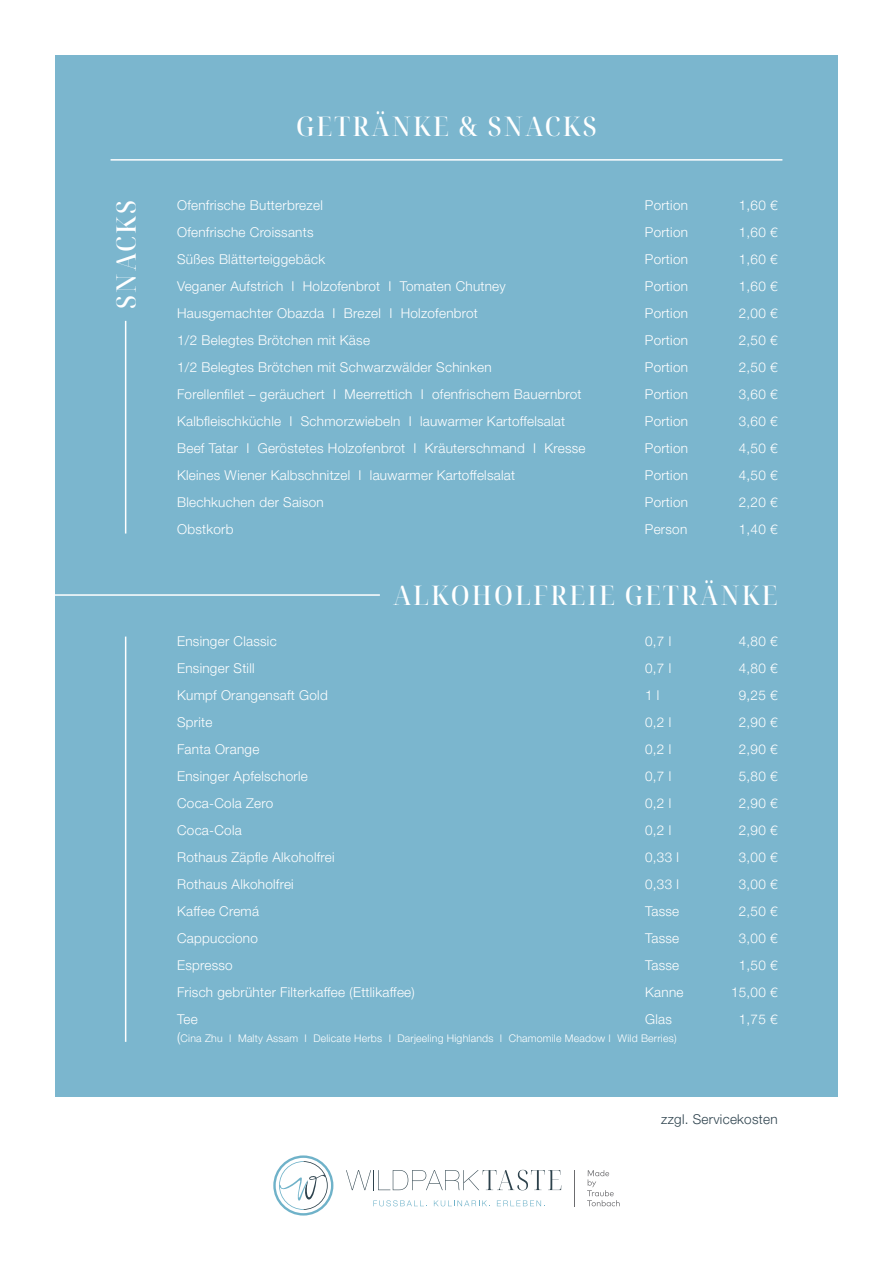
<style>
.page{position:relative;width:893px;height:1263px;background:#fff}
.page>*{position:absolute;margin:0;border:0;box-sizing:border-box;transform-origin:0 0}
.t1{font:500 semi-condensed 27px "Noto Serif Display";letter-spacing:.08em;color:#fff}
.t2{font:300 13.5px "Helvetica Neue LT Pro";letter-spacing:.02em;color:#fff}
.t3{font:300 13.5px "Helvetica Neue LT Pro";letter-spacing:.02em;color:#2d424d}
.t4{font:300 10.5px "Helvetica Neue LT Pro";letter-spacing:.02em;color:#fff}
.s1{font-size:13.5px}
</style>
<div class="page">
<div style="left:55px;top:55px;width:783px;height:1042px;background:#7bb6ce"></div>
<svg style="left:346px;top:1170px;width:215px;height:20px"></svg>
<svg style="left:373px;top:1200px;width:54px;height:6px"></svg>
<svg style="left:434px;top:1200px;width:56px;height:6px"></svg>
<svg style="left:497px;top:1200px;width:48px;height:6px"></svg>
<svg style="left:273px;top:1155px;width:60px;height:60px"></svg>
<hr style="left:574px;top:1170px;width:1px;height:36px;background:#6c6c6f">
<svg style="left:587px;top:1170px;width:33px;height:36px"></svg>
<hr style="left:111px;top:159px;width:671px;height:2px;background:#fff">
<hr style="left:125px;top:321px;width:1px;height:212px;background:#fff">
<hr style="left:0;top:594px;width:380px;height:2px;background:#fff">
<hr style="left:125px;top:637px;width:1px;height:405px;background:#fff">
<p class="t1" style="left:107px;top:309px;width:110px;rotate:-90deg">SNACKS</p>
<p class="t1" style="left:296px;top:108px;width:302px">GETRÄNKE &amp; SNACKS</p>
<p class="t2" style="left:177px;top:196px;width:147px">Ofenfrische Butterbrezel</p>
<p class="t2" style="left:645px;top:196px;width:45px">Portion</p>
<p class="t2" style="left:739px;top:196px;width:40px">1,60 €</p>
<p class="t2" style="left:177px;top:223px;width:138px">Ofenfrische Croissants</p>
<p class="t2" style="left:645px;top:223px;width:45px">Portion</p>
<p class="t2" style="left:739px;top:223px;width:40px">1,60 €</p>
<p class="t2" style="left:177px;top:250px;width:149px">Süßes Blätterteiggebäck</p>
<p class="t2" style="left:645px;top:250px;width:45px">Portion</p>
<p class="t2" style="left:739px;top:250px;width:40px">1,60 €</p>
<p class="t2" style="left:177px;top:277px;width:330px">Veganer Aufstrich I Holzofenbrot I Tomaten Chutney</p>
<p class="t2" style="left:645px;top:277px;width:45px">Portion</p>
<p class="t2" style="left:739px;top:277px;width:40px">1,60 €</p>
<p class="t2" style="left:177px;top:304px;width:302px">Hausgemachter Obazda I Brezel I Holzofenbrot</p>
<p class="t2" style="left:645px;top:304px;width:45px">Portion</p>
<p class="t2" style="left:739px;top:304px;width:40px">2,00 €</p>
<p class="t2" style="left:177px;top:331px;width:194px">1/2 Belegtes Brötchen mit Käse</p>
<p class="t2" style="left:645px;top:331px;width:45px">Portion</p>
<p class="t2" style="left:739px;top:331px;width:40px">2,50 €</p>
<p class="t2" style="left:177px;top:358px;width:316px">1/2 Belegtes Brötchen mit Schwarzwälder Schinken</p>
<p class="t2" style="left:645px;top:358px;width:45px">Portion</p>
<p class="t2" style="left:739px;top:358px;width:40px">2,50 €</p>
<p class="t2" style="left:177px;top:385px;width:406px">Forellenfilet – geräuchert I Meerrettich I ofenfrischem Bauernbrot</p>
<p class="t2" style="left:645px;top:385px;width:45px">Portion</p>
<p class="t2" style="left:739px;top:385px;width:40px">3,60 €</p>
<p class="t2" style="left:177px;top:412px;width:390px">Kalbfleischküchle I Schmorzwiebeln I lauwarmer Kartoffelsalat</p>
<p class="t2" style="left:645px;top:412px;width:45px">Portion</p>
<p class="t2" style="left:739px;top:412px;width:40px">3,60 €</p>
<p class="t2" style="left:177px;top:439px;width:410px">Beef Tatar I Geröstetes Holzofenbrot I Kräuterschmand I Kresse</p>
<p class="t2" style="left:645px;top:439px;width:45px">Portion</p>
<p class="t2" style="left:739px;top:439px;width:40px">4,50 €</p>
<p class="t2" style="left:177px;top:466px;width:339px">Kleines Wiener Kalbschnitzel I lauwarmer Kartoffelsalat</p>
<p class="t2" style="left:645px;top:466px;width:45px">Portion</p>
<p class="t2" style="left:739px;top:466px;width:40px">4,50 €</p>
<p class="t2" style="left:177px;top:493px;width:148px">Blechkuchen der Saison</p>
<p class="t2" style="left:645px;top:493px;width:45px">Portion</p>
<p class="t2" style="left:739px;top:493px;width:40px">2,20 €</p>
<p class="t2" style="left:177px;top:520px;width:58px">Obstkorb</p>
<p class="t2" style="left:645px;top:520px;width:44px">Person</p>
<p class="t2" style="left:739px;top:520px;width:40px">1,40 €</p>
<p class="t1" style="left:393px;top:577px;width:386px">ALKOHOLFREIE GETRÄNKE</p>
<p class="t2" style="left:177px;top:633px;width:101px">Ensinger Classic</p>
<p class="t2" style="left:645px;top:633px;width:28px">0,7 l</p>
<p class="t2" style="left:739px;top:633px;width:40px">4,80 €</p>
<p class="t2" style="left:177px;top:660px;width:79px">Ensinger Still</p>
<p class="t2" style="left:645px;top:660px;width:28px">0,7 l</p>
<p class="t2" style="left:739px;top:660px;width:40px">4,80 €</p>
<p class="t2" style="left:177px;top:687px;width:152px">Kumpf Orangensaft Gold</p>
<p class="t2" style="left:645px;top:687px;width:16px">1 l</p>
<p class="t2" style="left:739px;top:687px;width:40px">9,25 €</p>
<p class="t2" style="left:177px;top:714px;width:37px">Sprite</p>
<p class="t2" style="left:645px;top:714px;width:28px">0,2 l</p>
<p class="t2" style="left:739px;top:714px;width:40px">2,90 €</p>
<p class="t2" style="left:177px;top:741px;width:84px">Fanta Orange</p>
<p class="t2" style="left:645px;top:741px;width:28px">0,2 l</p>
<p class="t2" style="left:739px;top:741px;width:40px">2,90 €</p>
<p class="t2" style="left:177px;top:768px;width:132px">Ensinger Apfelschorle</p>
<p class="t2" style="left:645px;top:768px;width:28px">0,7 l</p>
<p class="t2" style="left:739px;top:768px;width:40px">5,80 €</p>
<p class="t2" style="left:177px;top:795px;width:98px">Coca-Cola Zero</p>
<p class="t2" style="left:645px;top:795px;width:28px">0,2 l</p>
<p class="t2" style="left:739px;top:795px;width:40px">2,90 €</p>
<p class="t2" style="left:177px;top:822px;width:66px">Coca-Cola</p>
<p class="t2" style="left:645px;top:822px;width:28px">0,2 l</p>
<p class="t2" style="left:739px;top:822px;width:40px">2,90 €</p>
<p class="t2" style="left:177px;top:849px;width:159px">Rothaus Zäpfle Alkoholfrei</p>
<p class="t2" style="left:645px;top:849px;width:35px">0,33 l</p>
<p class="t2" style="left:739px;top:849px;width:40px">3,00 €</p>
<p class="t2" style="left:177px;top:876px;width:118px">Rothaus Alkoholfrei</p>
<p class="t2" style="left:645px;top:876px;width:35px">0,33 l</p>
<p class="t2" style="left:739px;top:876px;width:40px">3,00 €</p>
<p class="t2" style="left:177px;top:903px;width:84px">Kaffee Cremá</p>
<p class="t2" style="left:645px;top:903px;width:36px">Tasse</p>
<p class="t2" style="left:739px;top:903px;width:40px">2,50 €</p>
<p class="t2" style="left:177px;top:930px;width:82px">Cappucciono</p>
<p class="t2" style="left:645px;top:930px;width:36px">Tasse</p>
<p class="t2" style="left:739px;top:930px;width:40px">3,00 €</p>
<p class="t2" style="left:177px;top:957px;width:57px">Espresso</p>
<p class="t2" style="left:645px;top:957px;width:36px">Tasse</p>
<p class="t2" style="left:739px;top:957px;width:40px">1,50 €</p>
<p class="t2" style="left:177px;top:984px;width:239px">Frisch gebrühter Filterkaffee (Ettlikaffee)</p>
<p class="t2" style="left:645px;top:984px;width:40px">Kanne</p>
<p class="t2" style="left:731px;top:984px;width:48px">15,00 €</p>
<p class="t2" style="left:177px;top:1011px;width:22px">Tee</p>
<p class="t2" style="left:645px;top:1011px;width:28px">Glas</p>
<p class="t2" style="left:739px;top:1011px;width:40px">1,75 €</p>
<p class="t4" style="left:177px;top:1032px;width:501px"><span class="s1">(</span>Cina Zhu I Malty Assam I Delicate Herbs I Darjeeling Highlands I Chamomile Meadow I Wild Berries)</p>
<p class="t3" style="left:661px;top:1111px;width:118px">zzgl. Servicekosten</p>
</div>
